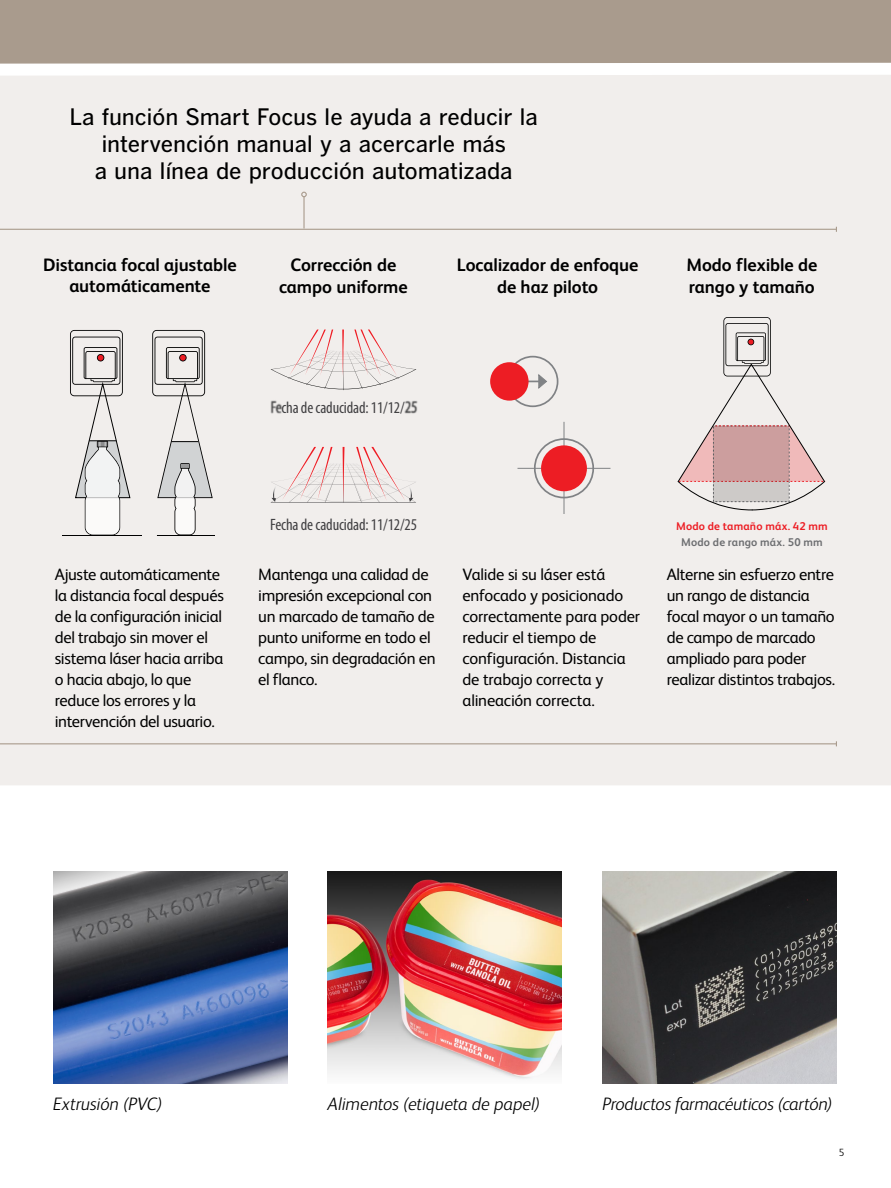
<style>
.page{position:relative;width:891px;height:1188px;background:#fff}
.page>*{position:absolute;margin:0;border:0;box-sizing:border-box;transform-origin:0 0}
.t1{font:500 22.5px/27px "Benton Gothic";letter-spacing:-.005em;color:#000;text-align:center}
.t2{font:700 18px/22.5px "FS Albert Pro";letter-spacing:-.005em;color:#000;text-align:center}
.t3{font:italic 300 18px "FS Albert Pro";letter-spacing:-.015em;color:#000}
.t4{font:16.5px/21px "FS Albert Pro";letter-spacing:-.02em;color:#000}
.t5{font:condensed 16.5px "Myriad Pro";letter-spacing:-.01em;color:#414042}
.t6{font:700 11.25px "FS Albert Pro";letter-spacing:.015em;color:#ed1d24}
.t7{font:700 11.25px "FS Albert Pro";letter-spacing:.015em;color:#6d6e71}
.t8{font:300 10.5px "FS Albert Pro";color:#000}
</style>
<div class="page">
<div style="left:0;top:0;width:891px;height:257px;background:#a99b8d"></div>
<img style="left:602px;top:872px;width:234px;height:211px">
<img style="left:53px;top:872px;width:234px;height:211px">
<img style="left:328px;top:872px;width:234px;height:207px">
<div style="left:0;top:62px;width:891px;height:723px;background:#f1eeec"></div>
<hr style="left:303px;top:197px;width:2px;height:32px;background:#a99b8d">
<svg style="left:301px;top:192px;width:6px;height:5px"></svg>
<hr style="left:0;top:229px;width:836px;height:1px;background:#a99b8d">
<hr style="left:0;top:743px;width:836px;height:1px;background:#a99b8d">
<hr style="left:63px;top:535px;width:79px;height:1px;background:#000">
<hr style="left:157px;top:535px;width:57px;height:1px;background:#000">
<svg style="left:70px;top:330px;width:61px;height:205px"></svg>
<svg style="left:152px;top:330px;width:61px;height:205px;background:#d9d7d6"></svg>
<div style="left:534px;top:438px;width:60px;height:60px;border:2px solid #808285;border-radius:50%"></div>
<hr style="left:564px;top:422px;width:1px;height:91px;background:#808285">
<hr style="left:518px;top:468px;width:93px;height:1px;background:#808285">
<div style="left:507px;top:356px;width:51px;height:51px;border:2px solid #808285;border-radius:50%"></div>
<hr style="left:508px;top:381px;width:32px;height:1px;background:#808285">
<svg style="left:538px;top:374px;width:9px;height:15px"></svg>
<div style="left:541px;top:445px;width:46px;height:46px;background:#ed1d24;border-radius:50%"></div>
<div style="left:490px;top:362px;width:39px;height:39px;background:#ed1d24;border-radius:50%"></div>
<svg style="left:677px;top:317px;width:149px;height:194px;background:#e1d3d2"></svg>
<svg style="left:271px;top:330px;width:145px;height:66px;background:#eee2e1"></svg>
<img style="left:360px;top:356px;width:59px;height:62px">
<img style="left:268px;top:356px;width:59px;height:62px">
<svg style="left:270px;top:447px;width:146px;height:56px;background:#ece1df"></svg>
<h1 class="t1" style="left:69px;top:104px;width:470px">La función Smart Focus le ayuda a reducir la intervención manual y a acercarle más<br>a una línea de producción automatizada</h1>
<p class="t2" style="left:43px;top:253px;width:195px;line-height:21px">Distancia focal ajustable automáticamente</p>
<p class="t2" style="left:279px;top:252px;width:130px">Corrección de campo uniforme</p>
<p class="t5" style="left:281px;top:397px;width:125px">cha de caducidad: 11/12/</p>
<p class="t2" style="left:457px;top:252px;width:183px">Localizador de enfoque de haz piloto</p>
<p class="t2" style="left:686px;top:252px;width:133px;text-align:left">Modo flexible de rango y tamaño</p>
<p class="t4" style="left:55px;top:563px;width:171px">Ajuste automáticamente la distancia focal después de la configuración inicial del trabajo sin mover el sistema láser hacia arriba o hacia abajo, lo que reduce los errores y la intervención del usuario.</p>
<p class="t5" style="left:270px;top:515px;width:148px">Fecha de caducidad: 11/12/25</p>
<p class="t4" style="left:258px;top:563px;width:179px">Mantenga una calidad de impresión excepcional con un marcado de tamaño de punto uniforme en todo el campo, sin degradación en el flanco.</p>
<p class="t4" style="left:463px;top:563px;width:179px">Valide si su láser está enfocado y posicionado correctamente para poder reducir el tiempo de configuración. Distancia de trabajo correcta y alineación correcta.</p>
<p class="t6" style="left:676px;top:518px;width:153px">Modo de tamaño máx. 42 mm</p>
<p class="t7" style="left:681px;top:535px;width:143px">Modo de rango máx. 50 mm</p>
<p class="t4" style="left:667px;top:563px;width:170px">Alterne sin esfuerzo entre un rango de distancia focal mayor o un tamaño de campo de marcado ampliado para poder realizar distintos trabajos.</p>
<p class="t3" style="left:53px;top:1091px;width:111px">Extrusión (PVC)</p>
<p class="t3" style="left:328px;top:1091px;width:214px">Alimentos (etiqueta de papel)</p>
<p class="t3" style="left:602px;top:1091px;width:232px">Productos farmacéuticos (cartón)</p>
<p class="t8" style="left:839px;top:1145px;width:7px">5</p>
</div>
